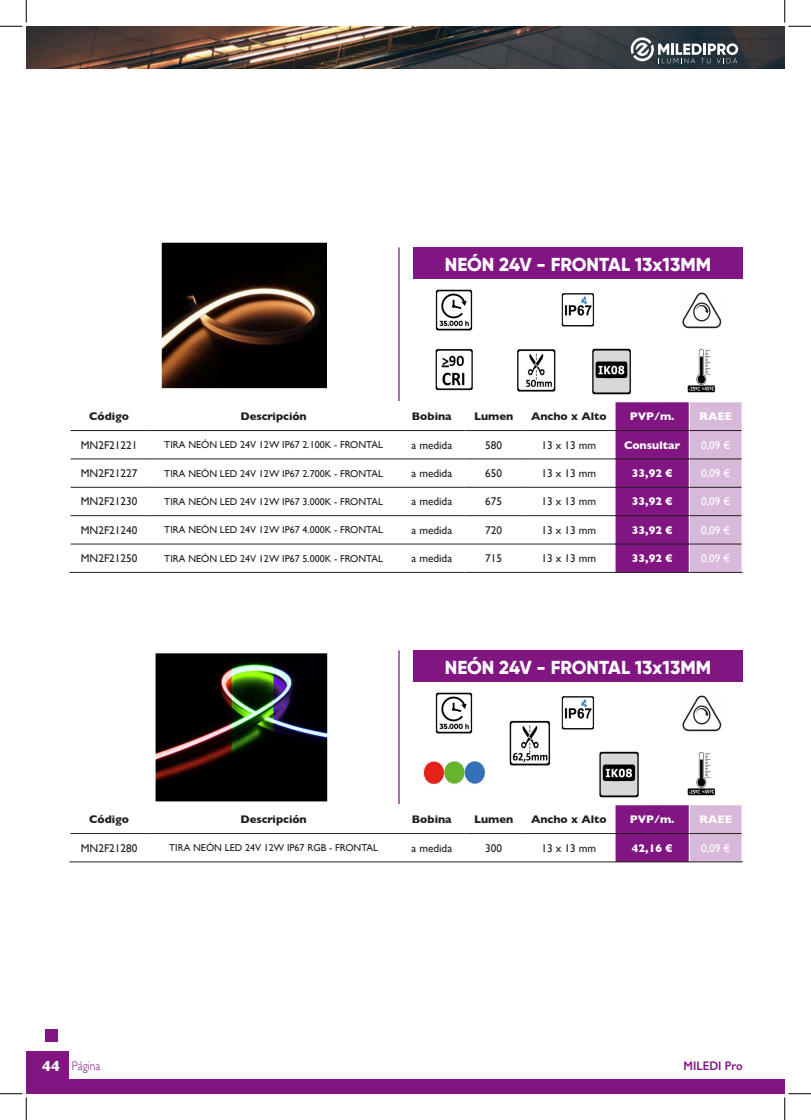
<style>
.page{position:relative;width:811px;height:1120px;background:#fff}
.page>*{position:absolute;margin:0;border:0;box-sizing:border-box;transform-origin:0 0}
.t1{font:800 18.75px "Gilroy";color:#fff}
.t2{font:600 12.5px "Gill Sans";color:#811683;scale:.92 1}
.t3{font:300 12.5px "Gill Sans";color:#811683;scale:.92 1}
.t4{font:11.25px "Gill Sans";color:#231f20}
.t5{font:700 11.25px "Gill Sans";color:#231f20}
.t6{font:700 11.25px "Gill Sans";color:#fff}
.t7{font:11.25px "Gill Sans";color:#fff}
.t8{font:10px "Gill Sans";color:#231f20}
.s1{font-weight:700;font-size:15px;color:#fff}
</style>
<div class="page">
<div style="left:26px;top:1079px;width:759px;height:14px;background:#811683"></div>
<div style="left:26px;top:1050px;width:43px;height:43px;background:#811683"></div>
<div style="left:45px;top:1028px;width:12px;height:13px;background:#811683"></div>
<img style="left:26px;top:26px;width:759px;height:43px">
<svg style="left:631px;top:37px;width:107px;height:26px"></svg>
<div style="left:413px;top:247px;width:330px;height:32px;background:#811683"></div>
<svg style="left:614px;top:402px;width:128px;height:170px;background:#a65da8"></svg>
<hr style="left:741px;top:544px;width:2px;height:28px;background:#fff">
<hr style="left:71px;top:430px;width:77px;height:1px;background:#231f20">
<hr style="left:148px;top:430px;width:251px;height:1px;background:#231f20">
<hr style="left:399px;top:430px;width:65px;height:1px;background:#231f20">
<hr style="left:464px;top:430px;width:59px;height:1px;background:#231f20">
<hr style="left:523px;top:430px;width:92px;height:1px;background:#231f20">
<hr style="left:615px;top:430px;width:74px;height:1px;background:#231f20">
<hr style="left:689px;top:430px;width:52px;height:1px;background:#231f20">
<hr style="left:71px;top:458px;width:77px;height:1px;background:#231f20">
<hr style="left:148px;top:458px;width:251px;height:1px;background:#231f20">
<hr style="left:399px;top:458px;width:65px;height:1px;background:#231f20">
<hr style="left:464px;top:458px;width:59px;height:1px;background:#231f20">
<hr style="left:523px;top:458px;width:92px;height:1px;background:#231f20">
<hr style="left:615px;top:458px;width:74px;height:1px;background:#231f20">
<hr style="left:689px;top:458px;width:52px;height:1px;background:#231f20">
<hr style="left:71px;top:487px;width:77px;height:1px;background:#231f20">
<hr style="left:148px;top:487px;width:251px;height:1px;background:#231f20">
<hr style="left:399px;top:487px;width:65px;height:1px;background:#231f20">
<hr style="left:464px;top:487px;width:59px;height:1px;background:#231f20">
<hr style="left:523px;top:487px;width:92px;height:1px;background:#231f20">
<hr style="left:615px;top:487px;width:74px;height:1px;background:#231f20">
<hr style="left:689px;top:487px;width:52px;height:1px;background:#231f20">
<hr style="left:71px;top:515px;width:77px;height:1px;background:#231f20">
<hr style="left:148px;top:515px;width:251px;height:1px;background:#231f20">
<hr style="left:399px;top:515px;width:65px;height:1px;background:#231f20">
<hr style="left:464px;top:515px;width:59px;height:1px;background:#231f20">
<hr style="left:523px;top:515px;width:92px;height:1px;background:#231f20">
<hr style="left:615px;top:515px;width:74px;height:1px;background:#231f20">
<hr style="left:689px;top:515px;width:52px;height:1px;background:#231f20">
<hr style="left:71px;top:543px;width:77px;height:1px;background:#231f20">
<hr style="left:148px;top:543px;width:251px;height:1px;background:#231f20">
<hr style="left:399px;top:543px;width:65px;height:1px;background:#231f20">
<hr style="left:464px;top:543px;width:59px;height:1px;background:#231f20">
<hr style="left:523px;top:543px;width:92px;height:1px;background:#231f20">
<hr style="left:615px;top:543px;width:74px;height:1px;background:#231f20">
<hr style="left:689px;top:543px;width:52px;height:1px;background:#231f20">
<hr style="left:69px;top:572px;width:79px;height:1px;background:#231f20">
<hr style="left:148px;top:572px;width:251px;height:1px;background:#231f20">
<hr style="left:399px;top:572px;width:65px;height:1px;background:#231f20">
<hr style="left:464px;top:572px;width:59px;height:1px;background:#231f20">
<hr style="left:523px;top:572px;width:92px;height:1px;background:#231f20">
<hr style="left:615px;top:572px;width:74px;height:1px;background:#231f20">
<hr style="left:689px;top:572px;width:54px;height:1px;background:#231f20">
<svg style="left:614px;top:805px;width:128px;height:56px;background:#a75da9"></svg>
<hr style="left:741px;top:833px;width:2px;height:28px;background:#fff">
<hr style="left:71px;top:833px;width:77px;height:1px;background:#231f20">
<hr style="left:148px;top:833px;width:251px;height:1px;background:#231f20">
<hr style="left:399px;top:833px;width:65px;height:1px;background:#231f20">
<hr style="left:464px;top:833px;width:59px;height:1px;background:#231f20">
<hr style="left:523px;top:833px;width:92px;height:1px;background:#231f20">
<hr style="left:615px;top:833px;width:74px;height:1px;background:#231f20">
<hr style="left:689px;top:833px;width:52px;height:1px;background:#231f20">
<hr style="left:69px;top:861px;width:79px;height:1px;background:#231f20">
<hr style="left:148px;top:861px;width:251px;height:1px;background:#231f20">
<hr style="left:399px;top:861px;width:65px;height:1px;background:#231f20">
<hr style="left:464px;top:861px;width:59px;height:1px;background:#231f20">
<hr style="left:523px;top:861px;width:92px;height:1px;background:#231f20">
<hr style="left:615px;top:861px;width:74px;height:1px;background:#231f20">
<hr style="left:689px;top:861px;width:54px;height:1px;background:#231f20">
<img style="left:155px;top:653px;width:173px;height:149px">
<div style="left:413px;top:650px;width:330px;height:31px;background:#811683"></div>
<img style="left:561px;top:293px;width:34px;height:34px">
<img style="left:547px;top:681px;width:62px;height:49px">
<img style="left:435px;top:349px;width:38px;height:42px">
<img style="left:423px;top:761px;width:62px;height:23px">
<img style="left:517px;top:349px;width:39px;height:43px">
<img style="left:435px;top:289px;width:38px;height:42px">
<img style="left:435px;top:692px;width:38px;height:42px">
<img style="left:682px;top:292px;width:40px;height:37px">
<img style="left:682px;top:695px;width:40px;height:37px">
<img style="left:687px;top:349px;width:29px;height:44px">
<img style="left:687px;top:752px;width:29px;height:44px">
<hr style="left:398px;top:247px;width:2px;height:154px;background:#811683">
<hr style="left:398px;top:650px;width:2px;height:153px;background:#811683">
<img style="left:592px;top:348px;width:39px;height:47px">
<img style="left:599px;top:751px;width:40px;height:47px">
<img style="left:161px;top:242px;width:166px;height:147px">
<img style="left:509px;top:713px;width:50px;height:53px">
<svg style="left:0;top:0;width:27px;height:27px"></svg>
<svg style="left:0;top:1093px;width:27px;height:26px"></svg>
<svg style="left:784px;top:0;width:27px;height:27px"></svg>
<svg style="left:784px;top:1093px;width:27px;height:26px"></svg>
<h1 class="t1" style="left:445px;top:252px;width:268px">NEÓN 24V - FRONTAL 13x13MM</h1>
<p class="t5" style="left:89px;top:407px;width:41px">Código</p>
<p class="t5" style="left:240px;top:407px;width:68px">Descripción</p>
<p class="t5" style="left:412px;top:407px;width:41px">Bobina</p>
<p class="t5" style="left:474px;top:407px;width:41px">Lumen</p>
<p class="t5" style="left:531px;top:407px;width:77px">Ancho x Alto</p>
<p class="t6" style="left:630px;top:407px;width:46px">PVP/m.</p>
<p class="t6" style="left:699px;top:407px;width:34px">RAEE</p>
<p class="t4" style="left:81px;top:438px;width:58px">MN2F21221</p>
<p class="t8" style="left:164px;top:439px;width:220px">TIRA NEÓN LED 24V 12W IP67 2.100K - FRONTAL</p>
<p class="t4" style="left:411px;top:438px;width:42px">a medida</p>
<p class="t4" style="left:485px;top:438px;width:18px">580</p>
<p class="t4" style="left:541px;top:438px;width:56px">13 x 13 mm</p>
<p class="t6" style="left:624px;top:436px;width:58px">Consultar</p>
<p class="t7" style="left:701px;top:438px;width:31px">0,09 €</p>
<p class="t4" style="left:81px;top:466px;width:58px">MN2F21227</p>
<p class="t8" style="left:164px;top:467px;width:220px">TIRA NEÓN LED 24V 12W IP67 2.700K - FRONTAL</p>
<p class="t4" style="left:411px;top:466px;width:42px">a medida</p>
<p class="t4" style="left:485px;top:466px;width:18px">650</p>
<p class="t4" style="left:541px;top:466px;width:56px">13 x 13 mm</p>
<p class="t6" style="left:632px;top:464px;width:42px">33,92 €</p>
<p class="t7" style="left:701px;top:466px;width:31px">0,09 €</p>
<p class="t4" style="left:81px;top:495px;width:58px">MN2F21230</p>
<p class="t8" style="left:164px;top:495px;width:220px">TIRA NEÓN LED 24V 12W IP67 3.000K - FRONTAL</p>
<p class="t4" style="left:411px;top:495px;width:42px">a medida</p>
<p class="t4" style="left:485px;top:495px;width:18px">675</p>
<p class="t4" style="left:541px;top:495px;width:56px">13 x 13 mm</p>
<p class="t6" style="left:632px;top:492px;width:42px">33,92 €</p>
<p class="t7" style="left:701px;top:495px;width:31px">0,09 €</p>
<p class="t4" style="left:81px;top:523px;width:58px">MN2F21240</p>
<p class="t8" style="left:164px;top:524px;width:220px">TIRA NEÓN LED 24V 12W IP67 4.000K - FRONTAL</p>
<p class="t4" style="left:411px;top:523px;width:42px">a medida</p>
<p class="t4" style="left:485px;top:523px;width:18px">720</p>
<p class="t4" style="left:541px;top:523px;width:56px">13 x 13 mm</p>
<p class="t6" style="left:632px;top:521px;width:42px">33,92 €</p>
<p class="t7" style="left:701px;top:523px;width:31px">0,09 €</p>
<p class="t4" style="left:81px;top:551px;width:58px">MN2F21250</p>
<p class="t8" style="left:164px;top:552px;width:220px">TIRA NEÓN LED 24V 12W IP67 5.000K - FRONTAL</p>
<p class="t4" style="left:411px;top:551px;width:42px">a medida</p>
<p class="t4" style="left:485px;top:551px;width:18px">715</p>
<p class="t4" style="left:541px;top:551px;width:56px">13 x 13 mm</p>
<p class="t6" style="left:632px;top:549px;width:42px">33,92 €</p>
<p class="t7" style="left:701px;top:551px;width:31px">0,09 €</p>
<h1 class="t1" style="left:445px;top:655px;width:268px">NEÓN 24V - FRONTAL 13x13MM</h1>
<p class="t5" style="left:89px;top:810px;width:41px">Código</p>
<p class="t5" style="left:240px;top:810px;width:68px">Descripción</p>
<p class="t5" style="left:412px;top:810px;width:41px">Bobina</p>
<p class="t5" style="left:474px;top:810px;width:41px">Lumen</p>
<p class="t5" style="left:531px;top:810px;width:77px">Ancho x Alto</p>
<p class="t6" style="left:630px;top:810px;width:46px">PVP/m.</p>
<p class="t6" style="left:699px;top:810px;width:34px">RAEE</p>
<p class="t4" style="left:81px;top:840px;width:58px">MN2F21280</p>
<p class="t8" style="left:169px;top:841px;width:210px">TIRA NEÓN LED 24V 12W IP67 RGB - FRONTAL</p>
<p class="t4" style="left:411px;top:840px;width:42px">a medida</p>
<p class="t4" style="left:485px;top:840px;width:18px">300</p>
<p class="t4" style="left:541px;top:840px;width:56px">13 x 13 mm</p>
<p class="t6" style="left:632px;top:838px;width:42px">42,16 €</p>
<p class="t7" style="left:701px;top:840px;width:31px">0,09 €</p>
<p class="t3" style="left:42px;top:1055px;width:65px"><span class="s1">44</span> Página</p>
<p class="t2" style="left:683px;top:1057px;width:66px">MILEDI Pro</p>
</div>
